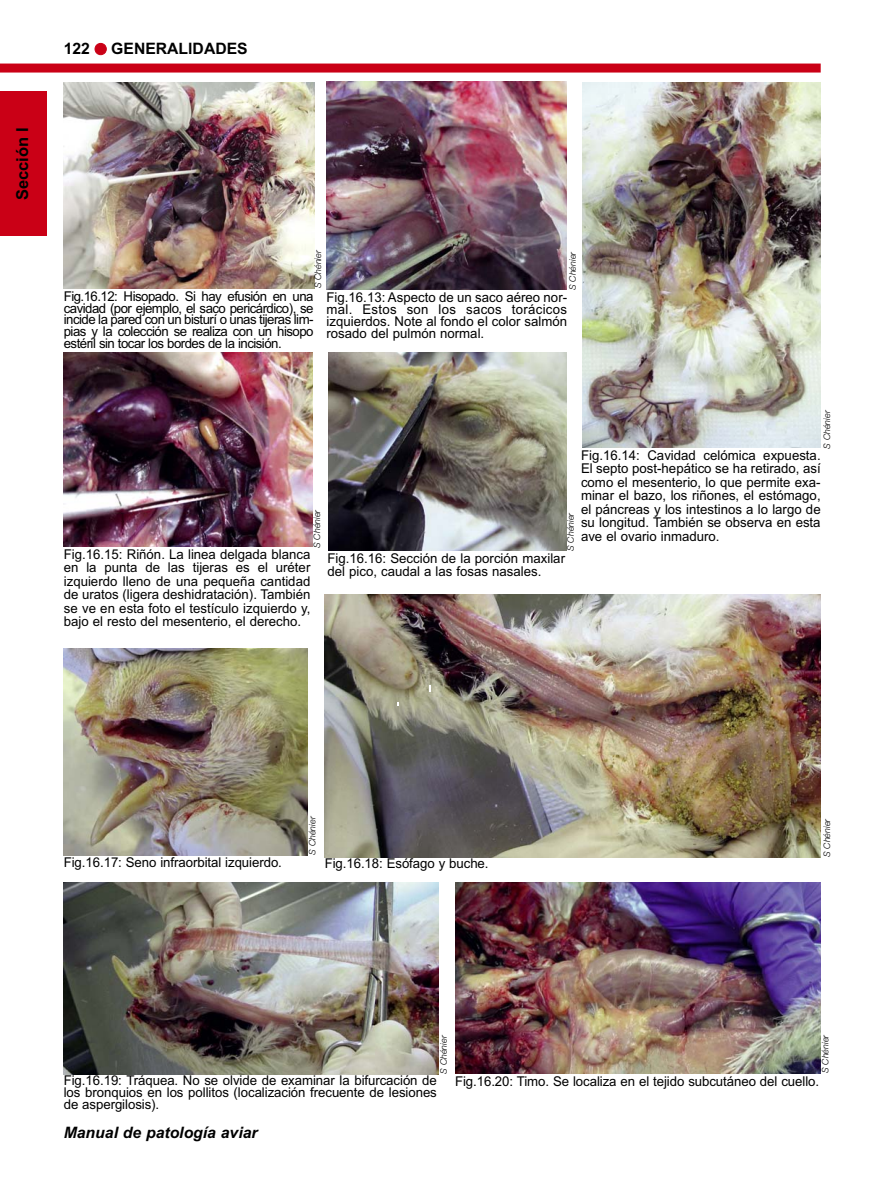
<style>
.page{position:relative;width:893px;height:1178px;background:#fff}
.page>*{position:absolute;margin:0;border:0;box-sizing:border-box;transform-origin:0 0}
.t1{font:700 16.5px "Arial";color:#000}
.t2{font:italic 700 15.75px "Arial";color:#000}
.t3{font:700 15.75px "Arial";color:#000}
.t4{font:13.5px/13.5px "Arial";color:#000;text-align:justify}
.t5{font:italic 300 9px "Helvetica Neue";color:#000}
.s1{color:#ca0016}
</style>
<div class="page">
<div style="left:0;top:64px;width:821px;height:9px;background:#ca0016"></div>
<div style="left:0;top:91px;width:47px;height:145px;background:#ca0016"></div>
<img style="left:64px;top:82px;width:250px;height:207px">
<img style="left:582px;top:82px;width:239px;height:365px">
<img style="left:326px;top:82px;width:241px;height:208px">
<img style="left:64px;top:352px;width:248px;height:195px">
<img style="left:328px;top:352px;width:239px;height:198px">
<img style="left:64px;top:648px;width:243px;height:208px">
<img style="left:324px;top:594px;width:497px;height:263px">
<svg style="left:429px;top:686px;width:2px;height:6px"></svg>
<img style="left:64px;top:882px;width:374px;height:192px">
<img style="left:455px;top:882px;width:366px;height:191px">
<p class="t1" style="left:13px;top:200px;width:74px;rotate:-90deg">Sección I</p>
<p class="t3" style="left:64px;top:40px;width:185px">122 <span class="s1">●</span> GENERALlDADES</p>
<p class="t5" style="left:315px;top:288px;width:40px;rotate:-90deg">S Chénier</p>
<p class="t5" style="left:569px;top:290px;width:40px;rotate:-90deg">S Chénier</p>
<p class="t4" style="left:64px;top:292px;width:251px;line-height:11.7px">Fig.16.12: Hisopado. Si hay efusión en una cavidad (por ejemplo, el saco pericárdico), se incide la pared con un bisturí o unas tijeras lim&shy;pias y la colección se realiza con un hisopo estéril sin tocar los bordes de la incisión.</p>
<p class="t4" style="left:327px;top:292px;width:242px;line-height:12px">Fig.16.13: Aspecto de un saco aéreo nor&shy;mal. Estos son los sacos torácicos izquierdos. Note al fondo el color salmón rosado del pulmón normal.</p>
<p class="t5" style="left:824px;top:449px;width:40px;rotate:-90deg">S Chénier</p>
<p class="t4" style="left:581px;top:450px;width:241px">Fig.16.14: Cavidad celómica expuesta.<br>El septo post-hepático se ha retirado, así como el mesenterio, lo que permite exa&shy;minar el bazo, los riñones, el estómago, el páncreas y los intestinos a lo largo de su longitud. También se observa en esta ave el ovario inmaduro.</p>
<p class="t5" style="left:314px;top:548px;width:40px;rotate:-90deg">S Chénier</p>
<p class="t5" style="left:567px;top:551px;width:40px;rotate:-90deg">S Chénier</p>
<p class="t4" style="left:64px;top:549px;width:248px">Fig.16.15: Riñón. La linea delgada blanca en la punta de las tijeras es el uréter izquierdo lleno de una pequeña cantidad de uratos (ligera deshidratación). También se ve en esta foto el testículo izquierdo y, bajo el resto del mesenterio, el derecho.</p>
<p class="t4" style="left:327px;top:552px;width:239px">Fig.16.16: Sección de la porción maxilar del pico, caudal a las fosas nasales.</p>
<p class="t5" style="left:309px;top:854px;width:40px;rotate:-90deg">S Chénier</p>
<p class="t5" style="left:824px;top:857px;width:40px;rotate:-90deg">S Chénier</p>
<p class="t4" style="left:64px;top:857px;width:220px">Fig.16.17: Seno infraorbital izquierdo.</p>
<p class="t4" style="left:325px;top:857px;width:165px">Fig.16.18: Esófago y buche.</p>
<p class="t5" style="left:440px;top:1073px;width:40px;rotate:-90deg">S Chénier</p>
<p class="t5" style="left:822px;top:1073px;width:40px;rotate:-90deg">S Chénier</p>
<p class="t4" style="left:64px;top:1076px;width:375px;line-height:12px">Fig.16.19: Tráquea. No se olvide de examinar la bifurcación de los bronquios en los pollitos (localización frecuente de lesiones de aspergilosis).</p>
<p class="t4" style="left:455px;top:1075px;width:366px">Fig.16.20: Timo. Se localiza en el tejido subcutáneo del cuello.</p>
<p class="t2" style="left:64px;top:1127px;width:195px">Manual de patología aviar</p>
</div>
